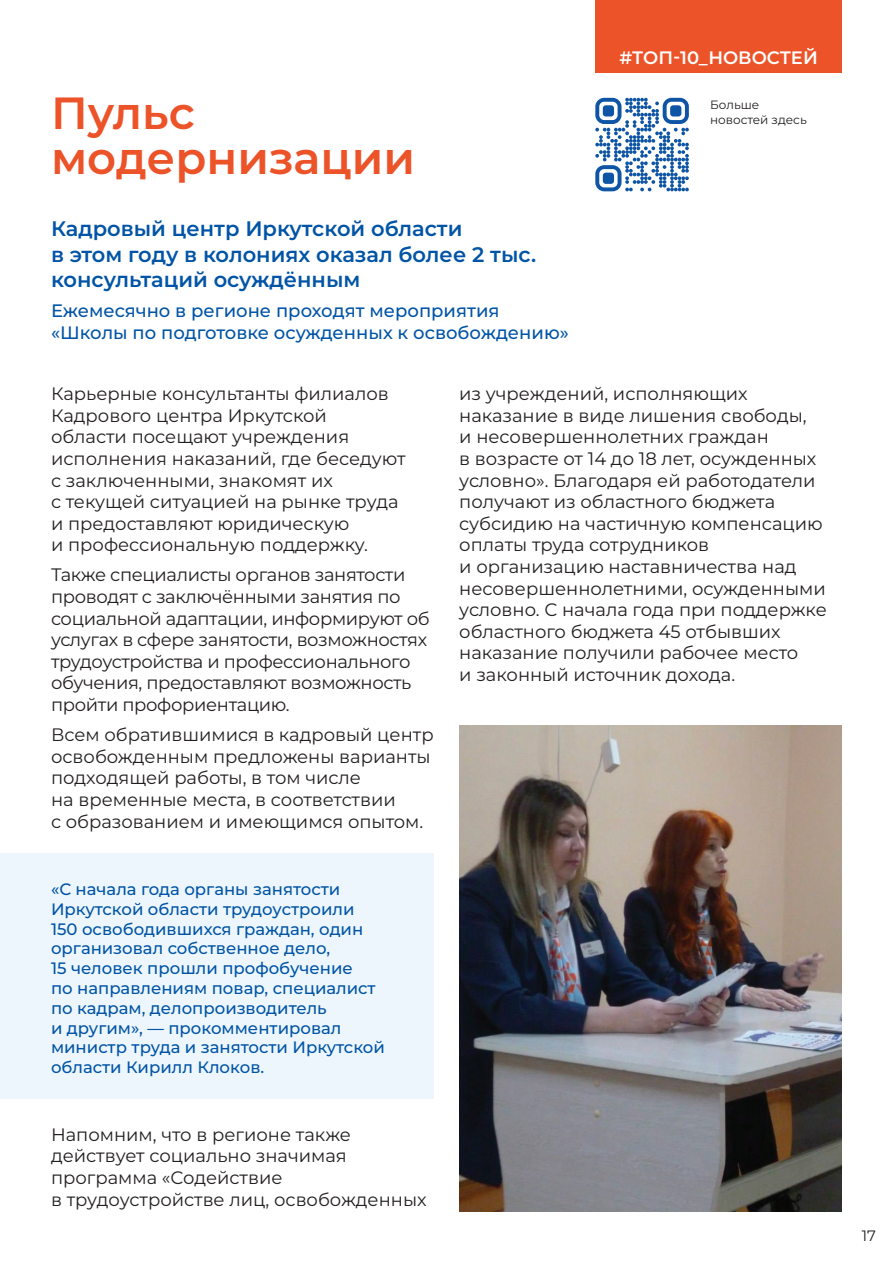
<style>
.page{position:relative;width:893px;height:1263px;background:#fff}
.page>*{position:absolute;margin:0;border:0;box-sizing:border-box;transform-origin:0 0}
.t1{font:600 45px "Montserrat";color:#ec5328}
.t2{font:600 21px/25.2px "Montserrat";color:#0154a6}
.t3{font:18px/21.6px "Montserrat";color:#231f20}
.t4{font:18px/21.6px "Montserrat";letter-spacing:-.02em;color:#231f20}
.t5{font:500 18px/21.6px "Montserrat";color:#0154a6}
.t6{font:600 18px "Montserrat";color:#fff}
.t7{font:500 16.5px/19.8px "Montserrat";color:#0154a6}
.t8{font:15px "Montserrat";color:#231f20}
.t9{font:12px "Montserrat";color:#231f20}
</style>
<div class="page">
<div style="left:0;top:853px;width:434px;height:246px;background:#edf6fc"></div>
<svg style="left:595px;top:98px;width:94px;height:93px"></svg>
<div style="left:595px;top:0;width:247px;height:72px;background:#ec5328"></div>
<img style="left:459px;top:725px;width:383px;height:487px">
<h1 class="t1" style="left:51px;top:83px;width:145px">Пульс</h1>
<h1 class="t1" style="left:51px;top:128px;width:366px">модернизации</h1>
<p class="t2" style="left:51px;top:216px;width:487px">Кадровый центр Иркутской области<br>в этом году в колониях оказал более 2 тыс. консультаций осуждённым</p>
<p class="t5" style="left:51px;top:299px;width:519px">Ежемесячно в регионе проходят мероприятия «Школы по подготовке осужденных к освобождению»</p>
<p class="t6" style="left:619px;top:45px;width:200px">#ТОП-10_НОВОСТЕЙ</p>
<p class="t9" style="left:710px;top:97px;width:51px">Больше</p>
<p class="t9" style="left:710px;top:112px;width:98px">новостей здесь</p>
<p class="t3" style="left:51px;top:382px;width:356px">Карьерные консультанты филиалов<br>Кадрового центра Иркутской области посещают учреждения исполнения наказаний, где беседуют с заключенными, знакомят их<br>с текущей ситуацией на рынке труда и предоставляют юридическую<br>и профессиональную поддержку.</p>
<p class="t4" style="left:51px;top:564px;width:380px">Также специалисты органов занятости проводят с заключёнными занятия по социальной адаптации, информируют об услугах в сфере занятости, возможностях трудоустройства и профессионального обучения, предоставляют возможность пройти профориентацию.</p>
<p class="t3" style="left:51px;top:723px;width:384px">Всем обратившимися в кадровый центр освобожденным предложены варианты подходящей работы, в том числе<br>на временные места, в соответствии<br>с образованием и имеющимся опытом.</p>
<p class="t7" style="left:51px;top:879px;width:335px">«С начала года органы занятости<br>Иркутской области трудоустроили<br>150 освободившихся граждан, один организовал собственное дело,<br>15 человек прошли профобучение<br>по направлениям повар, специалист по кадрам, делопроизводитель<br>и другим», — прокомментировал министр труда и занятости Иркутской области Кирилл Клоков.</p>
<p class="t3" style="left:51px;top:1123px;width:377px">Напомним, что в регионе также действует социально значимая программа «Содействие<br>в трудоустройстве лиц, освобожденных</p>
<p class="t3" style="left:459px;top:382px;width:369px">из учреждений, исполняющих наказание в виде лишения свободы,<br>и несовершеннолетних граждан<br>в возрасте от 14 до 18 лет, осужденных условно». Благодаря ей работодатели получают из областного бюджета субсидию на частичную компенсацию оплаты труда сотрудников<br>и организацию наставничества над несовершеннолетними, осужденными условно. С начала года при поддержке областного бюджета 45 отбывших наказание получили рабочее место<br>и законный источник дохода.</p>
<p class="t8" style="left:862px;top:1226px;width:16px">17</p>
</div>
